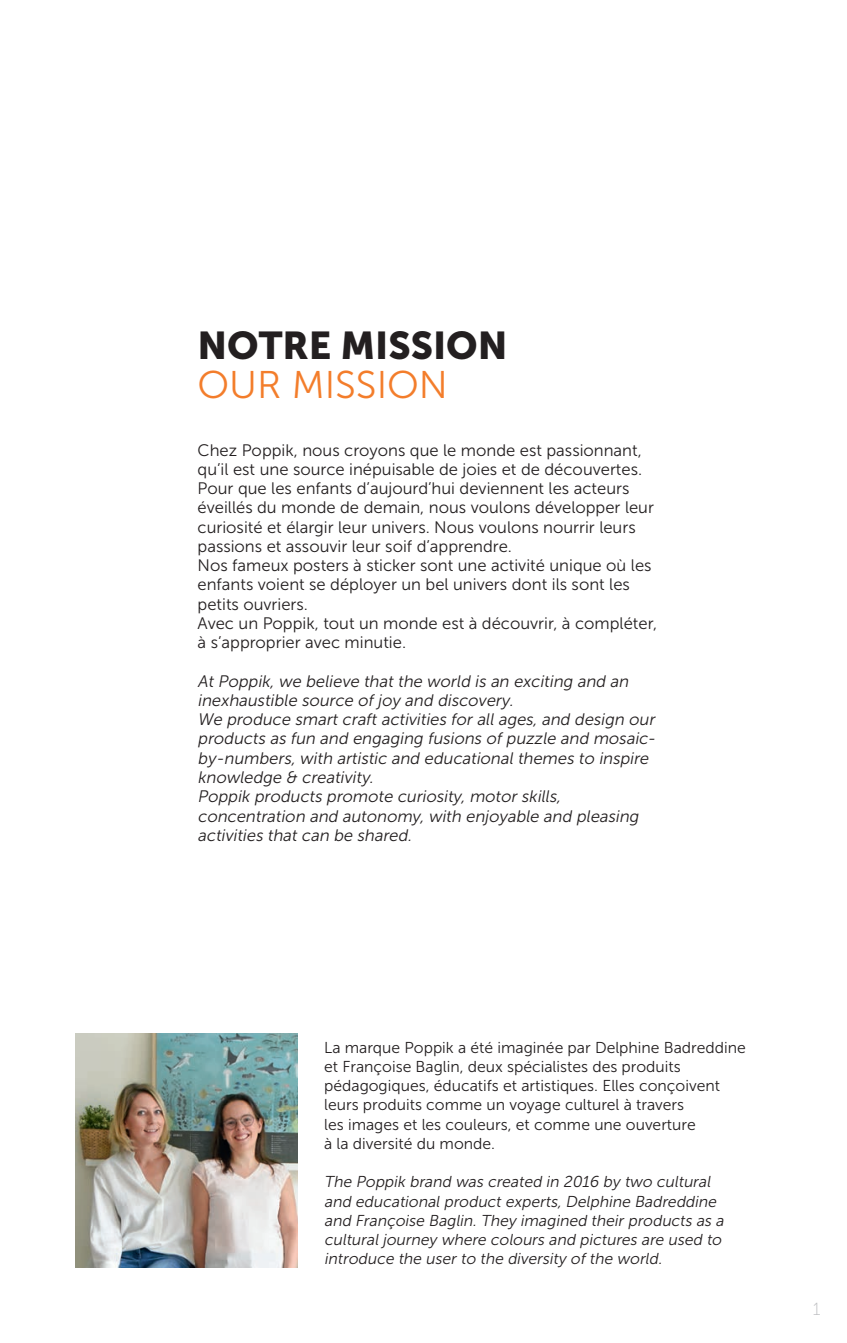
<style>
.page{position:relative;width:847px;height:1343px;background:#fff}
.page>*{position:absolute;margin:0;border:0;box-sizing:border-box;transform-origin:0 0}
.t1{font:38.5px "Museo Sans 900";color:#231f20}
.t2{font:38.5px "Museo Sans 300";color:#f37d2b}
.t3{font:17.5px "Museo Sans 100";color:#bcbdc0}
.t4{font:16.62px/19.2px "Museo Sans 300";color:#231f20}
.t5{font:italic 16.62px/19.2px "Museo Sans 300";color:#231f20}
.t6{font:15.75px/19.2px "Museo Sans 300";color:#231f20}
.t7{font:italic 15.75px/19.2px "Museo Sans 300";color:#231f20}
</style>
<div class="page">
<img style="left:76px;top:1033px;width:221px;height:233px">
<h1 class="t1" style="left:197px;top:324px;width:311px">NOTRE MISSION</h1>
<h1 class="t2" style="left:197px;top:364px;width:252px">OUR MISSION</h1>
<p class="t4" style="left:197px;top:440px;width:461px">Chez Poppik, nous croyons que le monde est passionnant, qu’il est une source inépuisable de joies et de découvertes.<br>Pour que les enfants d’aujourd’hui deviennent les acteurs éveillés du monde de demain, nous voulons développer leur curiosité et élargir leur univers. Nous voulons nourrir leurs passions et assouvir leur soif d’apprendre.<br>Nos fameux posters à sticker sont une activité unique où les enfants voient se déployer un bel univers dont ils sont les petits ouvriers.<br>Avec un Poppik, tout un monde est à découvrir, à compléter, à s’approprier avec minutie.</p>
<p class="t5" style="left:197px;top:671px;width:462px">At Poppik, we believe that the world is an exciting and an inexhaustible source of joy and discovery.<br>We produce smart craft activities for all ages, and design our products as fun and engaging fusions of puzzle and mosaic&shy;by-numbers, with artistic and educational themes to inspire knowledge &amp; creativity.<br>Poppik products promote curiosity, motor skills, concentration and autonomy, with enjoyable and pleasing activities that can be shared.</p>
<p class="t6" style="left:324px;top:1037px;width:423px">La marque Poppik a été imaginée par Delphine Badreddine et Françoise Baglin, deux spécialistes des produits pédagogiques, éducatifs et artistiques. Elles conçoivent leurs produits comme un voyage culturel à travers<br>les images et les couleurs, et comme une ouverture<br>à la diversité du monde.</p>
<p class="t7" style="left:324px;top:1172px;width:404px">The Poppik brand was created in 2016 by two cultural and educational product experts, Delphine Badreddine and Françoise Baglin. They imagined their products as a cultural journey where colours and pictures are used to introduce the user to the diversity of the world.</p>
<p class="t3" style="left:812px;top:1299px;width:9px">1</p>
</div>
